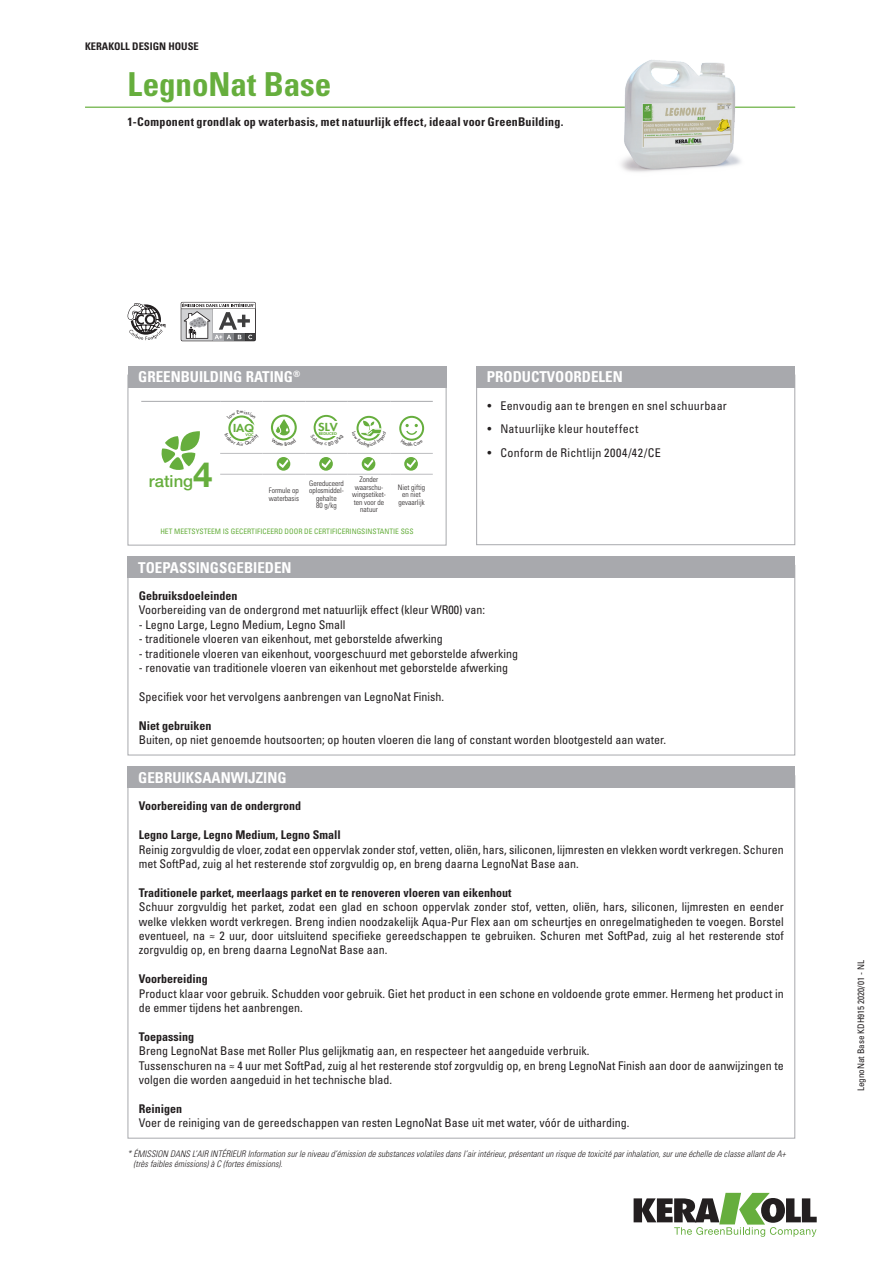
<style>
.page{position:relative;width:893px;height:1263px;background:#fff}
.page>*{position:absolute;margin:0;border:0;box-sizing:border-box;transform-origin:0 0}
.notag_nome_prodotto{font:700 condensed 33px "Univers LT Std";color:#66ae3d}
.t1{font:500 16.65px "Helvetica Neue LT Std";color:#66ae3d}
.eco_titolo_box{font:700 condensed 15px "Univers LT Std";color:#fff}
.eco_resa{font:condensed 12px/14.4px "Univers LT Std";color:#231f20}
.eco_testo_box{font:condensed 12px "Univers LT Std";color:#231f20}
.eco_resa-2{font:700 condensed 12px "Univers LT Std";color:#231f20}
.descr_prod_1{font:700 condensed 12px "Univers LT Std";letter-spacing:.015em;color:#231f20}
.eco_bold_interno_box{font:700 condensed 12px "Univers LT Std";color:#231f20}
.eco_resa-3{font:condensed 12px "Univers LT Std";letter-spacing:.03em;color:#231f20}
.eco_resa-4{font:condensed 12px "Univers LT Std";letter-spacing:.02em;color:#231f20}
.t2{font:800 10.8px "Futura Std";color:#66ae3d;scale:1.15 1}
.notag_KDH{font:700 condensed 10.5px "Univers LT Std";color:#231f20}
.t3{font:800 10.5px "Futura Std";color:#66ae3d;scale:1.15 1}
.notag_testo_VOC{font:italic 300 condensed 9px/10.8px "Univers LT Std";color:#231f20}
.notag_eco_codice_sc{font:condensed 9px "Univers LT Std";color:#231f20}
.GBR_contenuto_tabell{font:300 condensed 7.5px/7.5px "Univers LT Std";color:#231f20;text-align:center}
.punti_Greenbuilding{font:condensed 7.5px "Univers LT Std";color:#66ae3d}
.contenuto_rating{font:300 condensed 7.5px/7.5px "Univers LT Std";color:#231f20;text-align:center}
.t4{font:800 3.75px "Futura Std";color:#66ae3d;scale:1.2 1}
.t5{font:800 3.6px "Futura Std";color:#66ae3d;scale:1.15 1}
.s1{font-size:10.8px}
.s2{font-weight:700;font-size:34.8px}
</style>
<div class="page">
<svg style="left:634px;top:1193px;width:183px;height:44px"></svg>
<hr style="left:85px;top:107px;width:710px;height:1px;background:#66ae3d">
<div style="left:128px;top:556px;width:667px;height:22px;background:#a8a9ad"></div>
<img style="left:595px;top:60px;width:167px;height:112px">
<div style="left:128px;top:767px;width:667px;height:21px;background:#a8a9ad"></div>
<div style="left:476px;top:375px;width:319px;height:170px;border:1px solid #a8a9ad"></div>
<div style="left:476px;top:366px;width:319px;height:21px;background:#a8a9ad"></div>
<svg style="left:128px;top:303px;width:37px;height:37px"></svg>
<svg style="left:181px;top:302px;width:74px;height:39px"></svg>
<hr style="left:220px;top:453px;width:43px;height:1px;background:#bcbdc0">
<hr style="left:263px;top:453px;width:42px;height:1px;background:#bcbdc0">
<hr style="left:305px;top:453px;width:43px;height:1px;background:#bcbdc0">
<hr style="left:348px;top:453px;width:42px;height:1px;background:#bcbdc0">
<hr style="left:390px;top:453px;width:43px;height:1px;background:#bcbdc0">
<hr style="left:220px;top:474px;width:43px;height:1px;background:#bcbdc0">
<hr style="left:263px;top:474px;width:42px;height:1px;background:#bcbdc0">
<hr style="left:305px;top:474px;width:43px;height:1px;background:#bcbdc0">
<hr style="left:348px;top:474px;width:42px;height:1px;background:#bcbdc0">
<hr style="left:390px;top:474px;width:43px;height:1px;background:#bcbdc0">
<hr style="left:141px;top:401px;width:79px;height:1px;background:#a8a9ad">
<hr style="left:220px;top:401px;width:43px;height:1px;background:#a8a9ad">
<hr style="left:263px;top:401px;width:42px;height:1px;background:#a8a9ad">
<hr style="left:305px;top:401px;width:43px;height:1px;background:#a8a9ad">
<hr style="left:348px;top:401px;width:42px;height:1px;background:#a8a9ad">
<hr style="left:390px;top:401px;width:43px;height:1px;background:#a8a9ad">
<svg style="left:161px;top:431px;width:39px;height:39px"></svg>
<div style="left:271px;top:415px;width:26px;height:25px;border:2px solid #66ae3d;border-radius:50%"></div>
<div style="left:314px;top:415px;width:25px;height:25px;border:2px solid #66ae3d;border-radius:50%"></div>
<div style="left:327px;top:422px;width:12px;height:14px;background:#fff"></div>
<div style="left:356px;top:416px;width:25px;height:25px;border:2px solid #66ae3d;border-radius:50%"></div>
<div style="left:399px;top:416px;width:25px;height:25px;border:2px solid #66ae3d;border-radius:50%"></div>
<svg style="left:277px;top:457px;width:13px;height:14px"></svg>
<svg style="left:279px;top:459px;width:9px;height:9px"></svg>
<svg style="left:319px;top:457px;width:14px;height:14px"></svg>
<svg style="left:322px;top:459px;width:9px;height:9px"></svg>
<svg style="left:362px;top:457px;width:13px;height:14px"></svg>
<svg style="left:364px;top:459px;width:9px;height:9px"></svg>
<svg style="left:404px;top:457px;width:14px;height:14px"></svg>
<svg style="left:407px;top:459px;width:9px;height:9px"></svg>
<div style="left:128px;top:375px;width:318px;height:170px;border:1px solid #a8a9ad"></div>
<div style="left:128px;top:366px;width:318px;height:21px;background:#a8a9ad"></div>
<svg style="left:228px;top:415px;width:27px;height:26px"></svg>
<svg style="left:271px;top:418px;width:25px;height:23px"></svg>
<svg style="left:316px;top:435px;width:20px;height:6px"></svg>
<svg style="left:356px;top:421px;width:26px;height:20px"></svg>
<svg style="left:401px;top:424px;width:22px;height:17px"></svg>
<p class="notag_KDH" style="left:85px;top:40px;width:115px">KERAKOLL DESIGN HOUSE</p>
<p class="notag_nome_prodotto" style="left:128px;top:64px;width:205px">LegnoNat Base</p>
<p class="descr_prod_1" style="left:128px;top:114px;width:437px">1-Component grondlak op waterbasis, met natuurlijk effect, ideaal voor GreenBuilding.</p>
<p class="eco_titolo_box" style="left:138px;top:368px;width:164px">GREENBUILDING RATING<sup>®</sup></p>
<p class="t3" style="left:233px;top:422px;width:20px"><span class="s1">I</span>AQ</p>
<p class="t5" style="left:245px;top:432px;width:9px">VOC</p>
<p class="t2" style="left:318px;top:420px;width:18px">SLV</p>
<p class="t4" style="left:319px;top:431px;width:17px">REDUCED</p>
<p class="t1" style="left:149px;top:471px;width:65px">rating<span class="s2">4</span></p>
<p class="contenuto_rating" style="left:352px;top:476px;width:35px">Zonder waarschu&shy;wingsetiket&shy;ten voor de natuur</p>
<p class="GBR_contenuto_tabell" style="left:398px;top:483px;width:29px">Niet giftig en niet gevaarlijk</p>
<p class="punti_Greenbuilding" style="left:160px;top:526px;width:255px">HET MEETSYSTEEM IS GECERTIFICEERD DOOR DE CERTIFICERINGSINSTANTIE SGS</p>
<p class="GBR_contenuto_tabell" style="left:269px;top:487px;width:31px;text-align:left">Formule op waterbasis</p>
<p class="GBR_contenuto_tabell" style="left:309px;top:479px;width:36px">Gereduceerd oplosmiddel&shy;gehalte</p>
<p class="GBR_contenuto_tabell" style="left:316px;top:502px;width:22px">80 g/kg</p>
<p class="eco_titolo_box" style="left:138px;top:558px;width:155px">TOEPASSINGSGEBIEDEN</p>
<p class="eco_titolo_box" style="left:487px;top:368px;width:137px">PRODUCTVOORDELEN</p>
<p class="eco_resa" style="left:488px;top:398px;width:241px">• Eenvoudig aan te brengen en snel schuurbaar</p>
<p class="eco_resa-4" style="left:488px;top:421px;width:152px">• Natuurlijke kleur houteffect</p>
<p class="eco_resa-3" style="left:488px;top:445px;width:175px">• Conform de Richtlijn 2004/42/CE</p>
<p class="eco_bold_interno_box" style="left:139px;top:588px;width:100px">Gebruiksdoeleinden</p>
<p class="eco_testo_box" style="left:139px;top:602px;width:348px">Voorbereiding van de ondergrond met natuurlijk effect (kleur WR00) van:</p>
<p class="eco_testo_box" style="left:139px;top:617px;width:208px">- Legno Large, Legno Medium, Legno Small</p>
<p class="eco_testo_box" style="left:139px;top:631px;width:305px">- traditionele vloeren van eikenhout, met geborstelde afwerking</p>
<p class="eco_testo_box" style="left:139px;top:646px;width:381px">- traditionele vloeren van eikenhout, voorgeschuurd met geborstelde afwerking</p>
<p class="eco_testo_box" style="left:139px;top:660px;width:371px">- renovatie van traditionele vloeren van eikenhout met geborstelde afwerking</p>
<p class="eco_testo_box" style="left:139px;top:689px;width:307px">Specifiek voor het vervolgens aanbrengen van LegnoNat Finish.</p>
<p class="eco_bold_interno_box" style="left:139px;top:718px;width:74px">Niet gebruiken</p>
<p class="eco_resa" style="left:139px;top:732px;width:529px">Buiten, op niet genoemde houtsoorten; op houten vloeren die lang of constant worden blootgesteld aan water.</p>
<p class="eco_titolo_box" style="left:138px;top:768px;width:150px">GEBRUIKSAANWIJZING</p>
<p class="eco_resa-2" style="left:139px;top:799px;width:164px">Voorbereiding van de ondergrond</p>
<p class="eco_resa-2" style="left:139px;top:827px;width:203px">Legno Large, Legno Medium, Legno Small</p>
<p class="eco_resa" style="left:139px;top:842px;width:646px">Reinig zorgvuldig de vloer, zodat een oppervlak zonder stof, vetten, oliën, hars, siliconen, lijmresten en vlekken wordt verkregen. Schuren met SoftPad, zuig al het resterende stof zorgvuldig op, en breng daarna LegnoNat Base aan.</p>
<p class="eco_resa-2" style="left:139px;top:885px;width:374px">Traditionele parket, meerlaags parket en te renoveren vloeren van eikenhout</p>
<p class="eco_resa" style="left:139px;top:899px;width:646px;text-align:justify">Schuur zorgvuldig het parket, zodat een glad en schoon oppervlak zonder stof, vetten, oliën, hars, siliconen, lijmresten en eender welke vlekken wordt verkregen. Breng indien noodzakelijk Aqua-Pur Flex aan om scheurtjes en onregelmatigheden te voegen. Borstel eventueel, na ≈ 2 uur, door uitsluitend specifieke gereedschappen te gebruiken. Schuren met SoftPad, zuig al het resterende stof zorgvuldig op, en breng daarna LegnoNat Base aan.</p>
<p class="eco_resa-2" style="left:139px;top:971px;width:70px">Voorbereiding</p>
<p class="eco_resa" style="left:139px;top:986px;width:646px">Product klaar voor gebruik. Schudden voor gebruik. Giet het product in een schone en voldoende grote emmer. Hermeng het product in de emmer tijdens het aanbrengen.</p>
<p class="eco_resa-2" style="left:139px;top:1029px;width:57px">Toepassing</p>
<p class="eco_resa" style="left:139px;top:1043px;width:452px">Breng LegnoNat Base met Roller Plus gelijkmatig aan, en respecteer het aangeduide verbruik.</p>
<p class="eco_resa" style="left:139px;top:1058px;width:646px">Tussenschuren na ≈ 4 uur met SoftPad, zuig al het resterende stof zorgvuldig op, en breng LegnoNat Finish aan door de aanwijzingen te volgen die worden aangeduid in het technische blad.</p>
<p class="eco_resa-2" style="left:139px;top:1101px;width:45px">Reinigen</p>
<p class="eco_resa" style="left:139px;top:1115px;width:492px">Voer de reiniging van de gereedschappen van resten LegnoNat Base uit met water, vóór de uitharding.</p>
<p class="notag_testo_VOC" style="left:134px;top:1148px;width:654px;text-indent:-6px">* ÉMISSION DANS L’AIR INTÉRIEUR Information sur le niveau d’émission de substances volatiles dans l’air intérieur, présentant un risque de toxicité par inhalation, sur une échelle de classe allant de A+ (très faibles émissions) à C (fortes émissions).</p>
<p class="notag_eco_codice_sc" style="left:855px;top:1091px;width:132px;rotate:-90deg">LegnoNat Base KDH915 2020/01 - NL</p>
</div>
